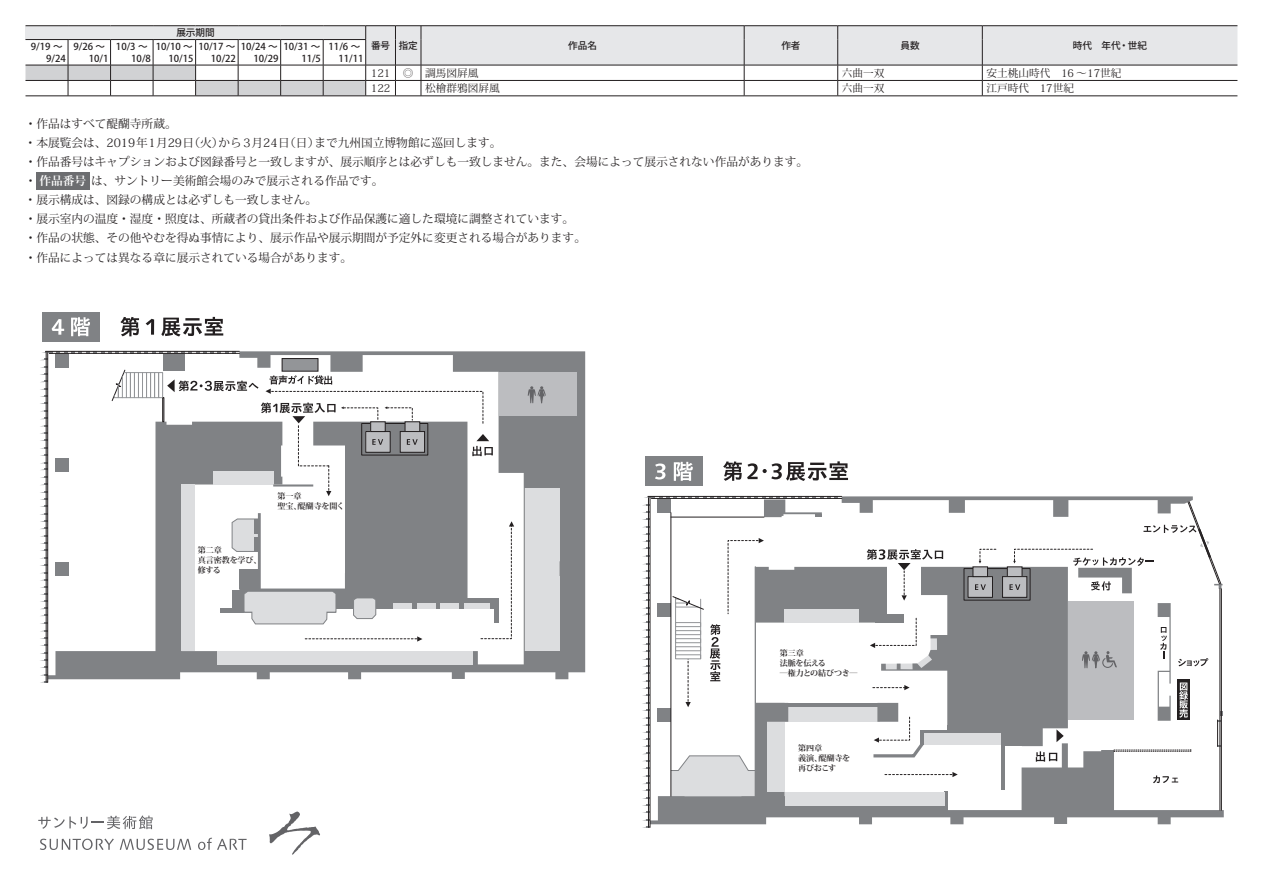
<style>
.page{position:relative;width:1263px;height:893px;background:#fff}
.page>*{position:absolute;margin:0;border:0;box-sizing:border-box;transform-origin:0 0}
.t1{font:11.7px/19.2px "Koz Min Pro";color:#231f20}
.t2{font:10.65px "Koz Min Pro";color:#231f20}
.t3{font:500 9.6px/11.7px "Koz Go Pro";color:#231f20}
.t4{font:700 8.1px/9.6px "Koz Min Pro";letter-spacing:-.01em;color:#231f20}
.s1{font-weight:700;color:#fff}
</style>
<div class="page">
<svg style="left:26px;top:25px;width:1211px;height:72px"></svg>
<hr style="left:421px;top:96px;width:323px;height:1px;background:#231f20">
<hr style="left:744px;top:96px;width:94px;height:1px;background:#231f20">
<hr style="left:838px;top:96px;width:144px;height:1px;background:#231f20">
<hr style="left:982px;top:96px;width:255px;height:1px;background:#231f20">
<div style="left:36px;top:172px;width:53px;height:17px;background:#6c6d70"></div>
<svg style="left:269px;top:812px;width:51px;height:43px"></svg>
<svg style="left:38px;top:815px;width:115px;height:14px"></svg>
<svg style="left:40px;top:839px;width:74px;height:11px"></svg>
<svg style="left:120px;top:839px;width:71px;height:11px"></svg>
<svg style="left:198px;top:838px;width:49px;height:12px"></svg>
<svg style="left:40px;top:359px;width:6px;height:16px"></svg>
<svg style="left:40px;top:388px;width:6px;height:9px"></svg>
<svg style="left:40px;top:425px;width:6px;height:16px"></svg>
<svg style="left:40px;top:447px;width:6px;height:9px"></svg>
<svg style="left:40px;top:462px;width:6px;height:8px"></svg>
<svg style="left:40px;top:491px;width:6px;height:9px"></svg>
<svg style="left:40px;top:513px;width:6px;height:9px"></svg>
<svg style="left:40px;top:535px;width:6px;height:9px"></svg>
<svg style="left:40px;top:557px;width:6px;height:9px"></svg>
<svg style="left:40px;top:572px;width:6px;height:30px"></svg>
<svg style="left:40px;top:638px;width:6px;height:8px"></svg>
<svg style="left:40px;top:652px;width:6px;height:16px"></svg>
<svg style="left:40px;top:674px;width:8px;height:9px"></svg>
<svg style="left:48px;top:351px;width:537px;height:328px"></svg>
<div style="left:217px;top:651px;width:256px;height:13px;background:#dcdddf"></div>
<hr style="left:46px;top:351px;width:193px;height:1px;background:#231f20">
<hr style="left:49px;top:353px;width:190px;height:1px;background:#231f20">
<hr style="left:47px;top:353px;width:1px;height:329px;background:#231f20">
<hr style="left:46px;top:353px;width:1px;height:329px;background:#231f20">
<div style="left:158px;top:372px;width:5px;height:26px;border:1px solid #939598"></div>
<div style="left:150px;top:372px;width:5px;height:26px;border:1px solid #939598"></div>
<div style="left:142px;top:372px;width:5px;height:26px;border:1px solid #939598"></div>
<div style="left:134px;top:372px;width:5px;height:26px;border:1px solid #939598"></div>
<div style="left:126px;top:372px;width:5px;height:26px;border:1px solid #939598"></div>
<svg style="left:112px;top:370px;width:15px;height:31px"></svg>
<div style="left:162px;top:397px;width:2px;height:25px;border:1px solid #231f20"></div>
<div style="left:499px;top:372px;width:77px;height:43px;background:#bcbdc0"></div>
<div style="left:181px;top:484px;width:14px;height:167px;background:#dcdddf"></div>
<svg style="left:527px;top:386px;width:19px;height:17px"></svg>
<div style="left:282px;top:359px;width:36px;height:12px;background:#939598"></div>
<div style="left:282px;top:358px;width:36px;height:13px;border:1px solid #231f20"></div>
<svg style="left:163px;top:375px;width:351px;height:267px"></svg>
<svg style="left:642px;top:819px;width:8px;height:9px"></svg>
<svg style="left:651px;top:810px;width:573px;height:14px;fill:#808285"></svg>
<hr style="left:650px;top:498px;width:1px;height:329px;background:#231f20">
<hr style="left:648px;top:498px;width:1px;height:329px;background:#231f20">
<svg style="left:642px;top:496px;width:581px;height:317px"></svg>
<div style="left:43px;top:312px;width:57px;height:29px;background:#808285"></div>
<svg style="left:52px;top:317px;width:38px;height:19px"></svg>
<svg style="left:120px;top:317px;width:103px;height:19px"></svg>
<div style="left:645px;top:456px;width:57px;height:30px;background:#808285"></div>
<svg style="left:723px;top:461px;width:125px;height:20px"></svg>
<svg style="left:655px;top:462px;width:38px;height:19px"></svg>
<p class="t3" style="left:176px;top:27px;width:40px">展示期間</p>
<p class="t3" style="left:46px;top:41px;width:21px;text-indent:-15px">9/19 ～<br>9/24</p>
<p class="t3" style="left:89px;top:41px;width:21px;text-indent:-15px">9/26 ~<br>10/1</p>
<p class="t3" style="left:131px;top:41px;width:21px;text-indent:-15px">10/3 ~<br>10/8</p>
<p class="t3" style="left:156px;top:41px;width:39px;text-align:right">10/10 ~<br>10/15</p>
<p class="t3" style="left:198px;top:41px;width:39px;text-align:right">10/17 ~<br>10/22</p>
<p class="t3" style="left:241px;top:41px;width:39px;text-align:right">10/24 ~<br>10/29</p>
<p class="t3" style="left:283px;top:41px;width:39px;text-align:right">10/31 ~<br>11/5</p>
<p class="t3" style="left:338px;top:41px;width:27px;text-indent:-10px">11/6 ~<br>11/11</p>
<p class="t3" style="left:371px;top:40px;width:21px">番号</p>
<p class="t3" style="left:399px;top:40px;width:21px">指定</p>
<p class="t2" style="left:371px;top:65px;width:21px">121</p>
<p class="t2" style="left:403px;top:65px;width:12px">◎</p>
<p class="t2" style="left:425px;top:65px;width:55px">調馬図屛風</p>
<p class="t2" style="left:371px;top:81px;width:21px">122</p>
<p class="t2" style="left:425px;top:81px;width:76px">松檜群鴉図屛風</p>
<p class="t1" style="left:25px;top:113px;width:154px">・作品はすべて醍醐寺所蔵。</p>
<p class="t3" style="left:568px;top:40px;width:30px">作品名</p>
<p class="t3" style="left:781px;top:40px;width:21px">作者</p>
<p class="t1" style="left:25px;top:132px;width:785px">･本展覧会は、2019年1月29 （日火）<br>・作品番号はキャプションおよび図録番号と一致しますが、展示順序とは必ずしも一致しません。また、会場によって展示されない作品があります。・<span class="s1">作品番号</span>は、サントリー美術館会場のみで展示される作品です。<br>･展示構成は、図録の構成とは必ずしも一致しません。<br>・展示室内の温度・湿度・照度は、所蔵者の貸出条件および作品保護に適した環境に調整されています。<br>・作品の状態、その他やむを得ぬ事情により、展示作品や展示期間が予定外に変更される場合があります。<br>・作品によっては異なる章に展示されている場合があります。</p>
<p class="t1" style="left:218px;top:132px;width:102px">から３月24 （日日）</p>
<p class="t1" style="left:314px;top:132px;width:189px">まで九州国立博物館に巡回します。</p>
<p class="t2" style="left:842px;top:65px;width:44px">六曲一双</p>
<p class="t2" style="left:842px;top:81px;width:44px">六曲一双</p>
<p class="t3" style="left:900px;top:40px;width:21px">員数</p>
<p class="t3" style="left:1073px;top:40px;width:76px">時代　年代・世紀</p>
<p class="t2" style="left:986px;top:65px;width:136px">安土桃山時代　16 ～17世紀</p>
<p class="t2" style="left:986px;top:81px;width:89px">江戸時代　17世紀</p>
<p class="t4" style="left:198px;top:545px;width:65px">第二章<br>真言密教を学び、修する</p>
<p class="t4" style="left:298px;top:491px;width:48px;text-indent:-20px">第一章<br>醍醐寺を開く</p>
<p class="t4" style="left:277px;top:500px;width:26px">聖宝、</p>
<p class="t4" style="left:780px;top:648px;width:79px">第三章<br>法脈を伝える<br>―権力との結びつき―</p>
<p class="t4" style="left:818px;top:743px;width:34px;text-indent:-20px">第四章<br>醍醐寺を</p>
<p class="t4" style="left:798px;top:753px;width:40px">義演、<br>再びおこす</p>
</div>
